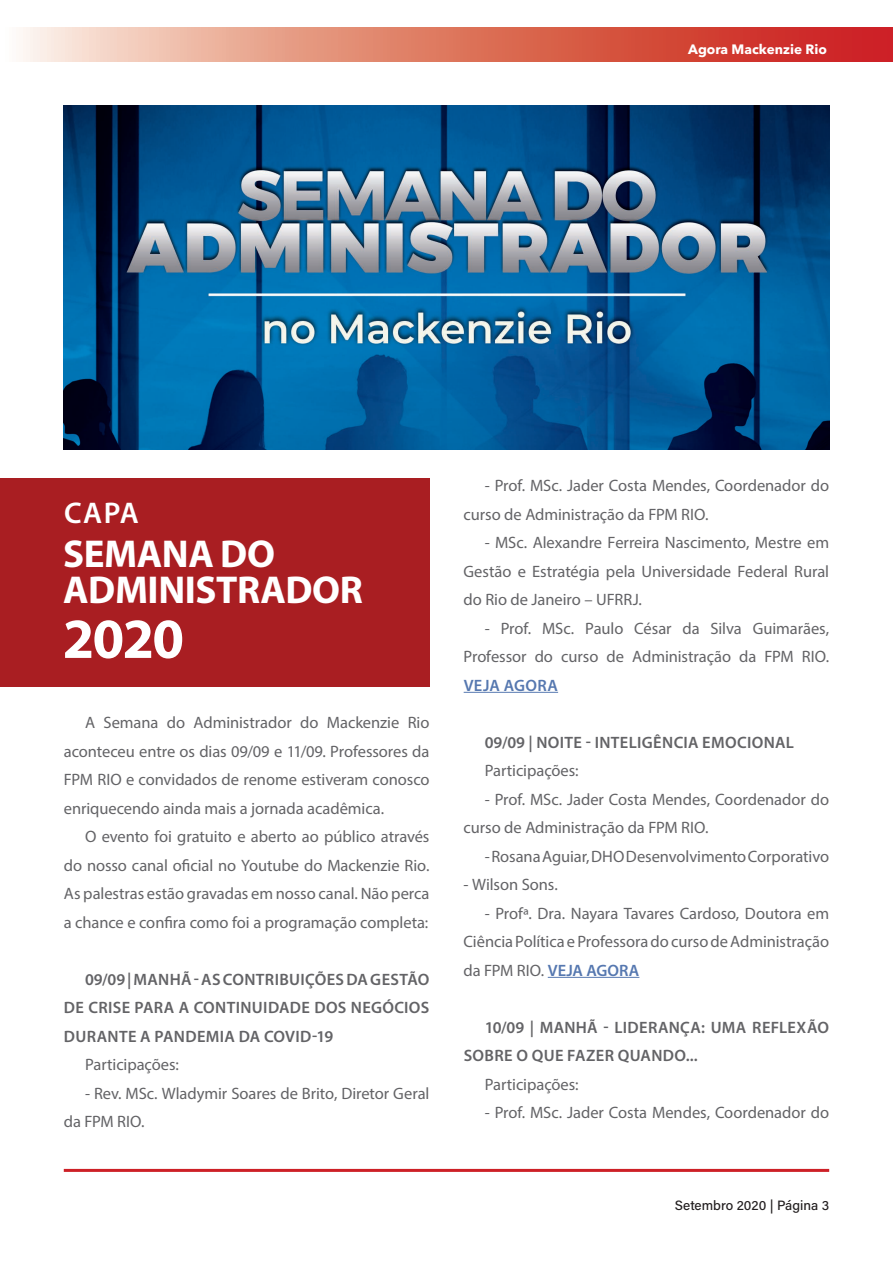
<style>
.page{position:relative;width:893px;height:1263px;background:#fff}
.page>*{position:absolute;margin:0;border:0;box-sizing:border-box;transform-origin:0 0}
.t1{font:700 57px "Myriad Pro";color:#fff}
.t2{font:700 39px/36px "Myriad Pro";letter-spacing:-.01em;color:#fff}
.t3{font:600 30px "Myriad Pro";color:#fff}
.t4{font:16.5px/28.5px "Myriad Pro";letter-spacing:-.005em;color:#636366;text-align:justify}
.t5{font:600 16.5px/28.5px "Myriad Pro";letter-spacing:.02em;color:#636366;text-align:justify}
.t6{font:600 16.5px "Myriad Pro";letter-spacing:.025em;color:#5678b0}
.t7{font:500 13.5px "Acumin Pro";color:#231f20}
.t8{font:700 13.5px "Avenir Next LT Pro";color:#fff}
.s1{font-weight:600;color:#5678b0}
</style>
<div class="page">
<hr style="left:64px;top:1169px;width:765px;height:3px;background:#cd2027">
<svg style="left:23px;top:28px;width:870px;height:33px;background:#df7a6a"></svg>
<img style="left:64px;top:105px;width:765px;height:344px">
<div style="left:0;top:479px;width:429px;height:208px;background:#a91e22"></div>
<hr style="left:464px;top:692px;width:94px;height:1px;background:#5678b0">
<hr style="left:548px;top:977px;width:91px;height:1px;background:#5678b0">
<p class="t8" style="left:688px;top:41px;width:140px">Agora Mackenzie Rio</p>
<h3 class="t3" style="left:64px;top:493px;width:76px">CAPA</h3>
<h2 class="t2" style="left:63px;top:535px;width:301px">SEMANA DO<br>ADMINISTRADOR</h2>
<h1 class="t1" style="left:63px;top:601px;width:123px">2020</h1>
<p class="t4" style="left:64px;top:708px;width:367px;text-indent:21px">A Semana do Administrador do Mackenzie Rio aconteceu entre os dias 09/09 e 11/09. Professores da FPM RIO e convidados de renome estiveram conosco enriquecendo ainda mais a jornada acadêmica.</p>
<p class="t4" style="left:64px;top:822px;width:367px;text-indent:21px">O evento foi gratuito e aberto ao público através do nosso canal oficial no Youtube do Mackenzie Rio.<br>As palestras estão gravadas em nosso canal. Não perca a chance e confira como foi a programação completa:</p>
<p class="t5" style="left:64px;top:965px;width:367px;text-indent:21px">09/09 | MANHÃ - AS CONTRIBUIÇÕES DA GESTÃO DE CRISE PARA A CONTINUIDADE DOS NEGÓCIOS DURANTE A PANDEMIA DA COVID-19</p>
<p class="t4" style="left:85px;top:1050px;width:95px">Participações:</p>
<p class="t4" style="left:64px;top:1079px;width:367px;text-indent:21px">- Rev. MSc. Wladymir Soares de Brito, Diretor Geral da FPM RIO.</p>
<p class="t4" style="left:463px;top:471px;width:367px;text-indent:21px">- Prof. MSc. Jader Costa Mendes, Coordenador do curso de Administração da FPM RIO.</p>
<p class="t4" style="left:463px;top:528px;width:367px;text-indent:21px">- MSc. Alexandre Ferreira Nascimento, Mestre em Gestão e Estratégia pela Universidade Federal Rural do Rio de Janeiro – UFRRJ.</p>
<p class="t4" style="left:463px;top:614px;width:367px;text-align:right">- Prof. MSc. Paulo César da Silva Guimarães,<br>Professor do curso de Administração da FPM RIO.</p>
<p class="t6" style="left:464px;top:675px;width:96px">VEJA AGORA</p>
<p class="t5" style="left:485px;top:727px;width:311px">09/09 | NOITE - INTELIGÊNCIA EMOCIONAL</p>
<p class="t4" style="left:485px;top:756px;width:95px">Participações:</p>
<p class="t4" style="left:463px;top:785px;width:367px;text-indent:21px">- Prof. MSc. Jader Costa Mendes, Coordenador do curso de Administração da FPM RIO.</p>
<p class="t4" style="left:485px;top:841px;width:346px">- Rosana Aguiar, DHO Desenvolvimento Corporativo</p>
<p class="t4" style="left:463px;top:870px;width:96px">- Wilson Sons.</p>
<p class="t4" style="left:463px;top:898px;width:367px;text-indent:21px">- Profª. Dra. Nayara Tavares Cardoso, Doutora em Ciência Política e Professora do curso de Administração da FPM RIO. <span class="s1">VEJA AGORA</span></p>
<p class="t5" style="left:464px;top:1012px;width:367px;text-indent:21px">10/09 | MANHÃ - LIDERANÇA: UMA REFLEXÃO<br>SOBRE O QUE FAZER QUANDO...</p>
<p class="t4" style="left:485px;top:1069px;width:95px">Participações:</p>
<p class="t4" style="left:485px;top:1098px;width:346px">- Prof. MSc. Jader Costa Mendes, Coordenador do</p>
<p class="t7" style="left:675px;top:1196px;width:156px">Setembro 2020 | Página 3</p>
</div>
